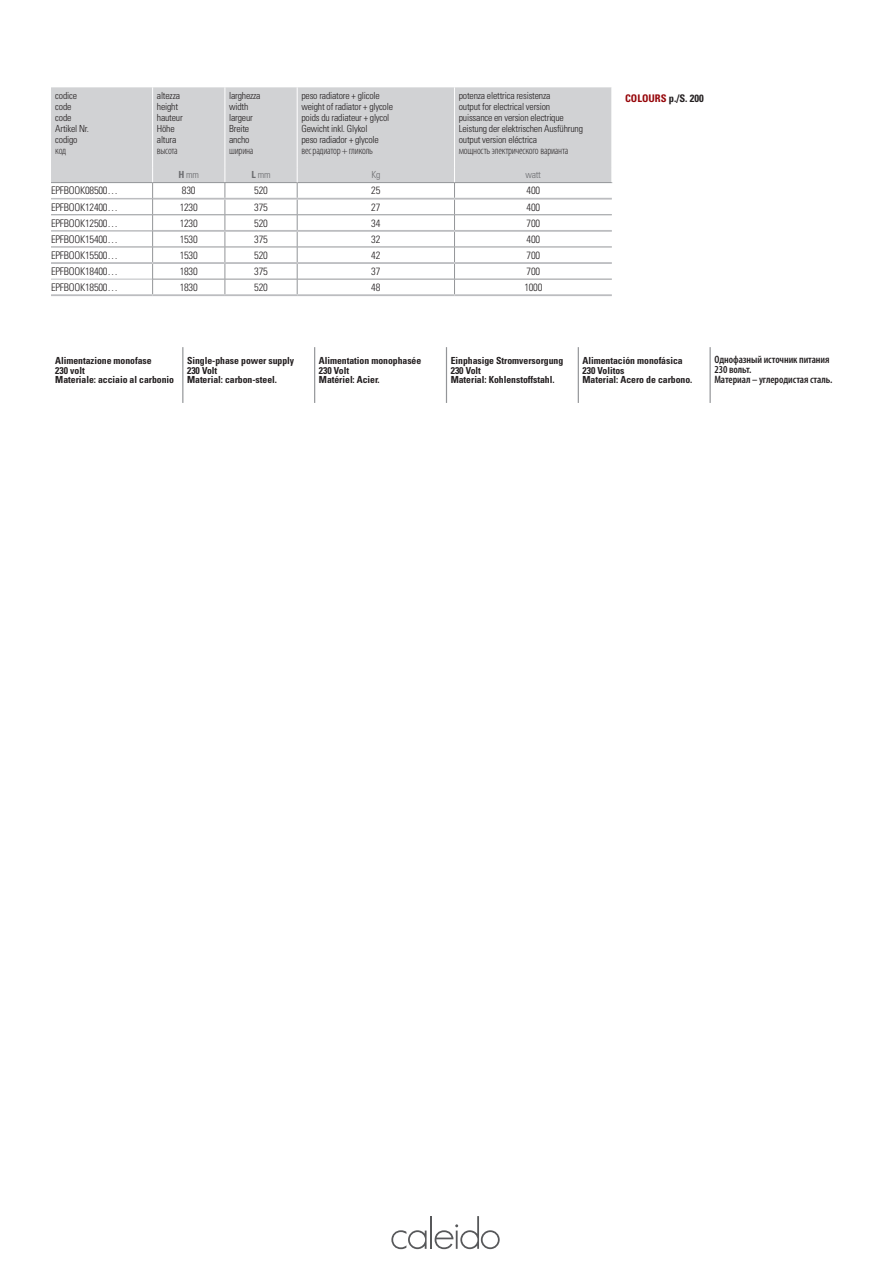
<style>
.page{position:relative;width:893px;height:1263px;background:#fff}
.page>*{position:absolute;margin:0;border:0;box-sizing:border-box;transform-origin:0 0}
.t1{font:300 condensed 10.8px "Myriad Pro";letter-spacing:-.02em;color:#231f20}
.t2{font:600 condensed 10.8px/9.8px "Myriad Pro";letter-spacing:-.005em;color:#231f20}
.t3{font:300 condensed 10.5px "Univers LT Std";letter-spacing:-.02em;color:#231f20}
.t4{font:700 condensed 10.5px "Univers LT Std";color:#231f20}
.t5{font:300 condensed 9.75px/11.1px "Univers LT Std";letter-spacing:-.02em;color:#231f20}
.t6{font:700 condensed 9.75px/9.8px "Univers LT Std";letter-spacing:-.005em;color:#231f20}
.t7{font:300 condensed 9.75px "Univers LT Std";letter-spacing:-.02em;color:#6c6d70}
.s1{font-size:9.75px}
.s2{font-weight:700}
.s3{color:#960509}
</style>
<div class="page">
<svg style="left:391px;top:1230px;width:36px;height:19px"></svg>
<hr style="left:430px;top:1216px;width:2px;height:33px;background:#57585a">
<svg style="left:435px;top:1216px;width:65px;height:33px"></svg>
<div style="left:51px;top:87px;width:560px;height:95px;background:#d1d2d4"></div>
<hr style="left:152px;top:87px;width:1px;height:80px;background:#fff">
<hr style="left:225px;top:87px;width:1px;height:80px;background:#fff">
<svg style="left:225px;top:167px;width:1px;height:127px"></svg>
<hr style="left:51px;top:214px;width:102px;height:1px;background:#939598">
<svg style="left:454px;top:167px;width:1px;height:127px"></svg>
<hr style="left:51px;top:279px;width:101px;height:1px;background:#bcbdc0">
<hr style="left:51px;top:262px;width:102px;height:2px;background:#bcbdc0">
<hr style="left:51px;top:230px;width:101px;height:2px;background:#bcbdc0">
<hr style="left:153px;top:182px;width:72px;height:1px;background:#939598">
<hr style="left:225px;top:182px;width:72px;height:1px;background:#939598">
<hr style="left:297px;top:182px;width:157px;height:1px;background:#939598">
<hr style="left:454px;top:182px;width:158px;height:1px;background:#939598">
<hr style="left:153px;top:214px;width:72px;height:1px;background:#939598">
<hr style="left:225px;top:214px;width:72px;height:1px;background:#939598">
<hr style="left:297px;top:214px;width:157px;height:1px;background:#939598">
<hr style="left:454px;top:214px;width:158px;height:1px;background:#939598">
<hr style="left:153px;top:247px;width:72px;height:1px;background:#939598">
<hr style="left:225px;top:247px;width:72px;height:1px;background:#939598">
<hr style="left:297px;top:247px;width:157px;height:1px;background:#939598">
<hr style="left:454px;top:247px;width:158px;height:1px;background:#939598">
<hr style="left:153px;top:279px;width:72px;height:1px;background:#939598">
<hr style="left:225px;top:279px;width:72px;height:1px;background:#939598">
<hr style="left:297px;top:279px;width:157px;height:1px;background:#939598">
<hr style="left:454px;top:279px;width:158px;height:1px;background:#939598">
<hr style="left:153px;top:198px;width:72px;height:2px;background:#bcbdc0">
<hr style="left:225px;top:198px;width:72px;height:2px;background:#bcbdc0">
<hr style="left:297px;top:198px;width:157px;height:2px;background:#bcbdc0">
<hr style="left:454px;top:198px;width:158px;height:2px;background:#bcbdc0">
<hr style="left:153px;top:230px;width:72px;height:2px;background:#bcbdc0">
<hr style="left:225px;top:230px;width:72px;height:2px;background:#bcbdc0">
<hr style="left:297px;top:230px;width:157px;height:2px;background:#bcbdc0">
<hr style="left:454px;top:230px;width:158px;height:2px;background:#bcbdc0">
<hr style="left:153px;top:262px;width:72px;height:2px;background:#bcbdc0">
<hr style="left:225px;top:262px;width:72px;height:2px;background:#bcbdc0">
<hr style="left:297px;top:262px;width:157px;height:2px;background:#bcbdc0">
<hr style="left:454px;top:262px;width:158px;height:2px;background:#bcbdc0">
<hr style="left:51px;top:198px;width:101px;height:1px;background:#bcbdc0">
<svg style="left:611px;top:167px;width:1px;height:15px"></svg>
<svg style="left:152px;top:167px;width:1px;height:127px"></svg>
<hr style="left:297px;top:87px;width:1px;height:80px;background:#fff">
<svg style="left:297px;top:167px;width:1px;height:127px"></svg>
<hr style="left:454px;top:87px;width:1px;height:80px;background:#fff">
<hr style="left:153px;top:294px;width:72px;height:2px;background:#bcbdc0">
<hr style="left:225px;top:294px;width:72px;height:2px;background:#bcbdc0">
<hr style="left:297px;top:294px;width:157px;height:2px;background:#bcbdc0">
<hr style="left:454px;top:294px;width:158px;height:2px;background:#bcbdc0">
<hr style="left:51px;top:247px;width:102px;height:1px;background:#939598">
<hr style="left:51px;top:294px;width:102px;height:2px;background:#bcbdc0">
<hr style="left:51px;top:182px;width:102px;height:1px;background:#939598">
<hr style="left:182px;top:347px;width:1px;height:56px;background:#939598">
<hr style="left:314px;top:347px;width:1px;height:56px;background:#939598">
<hr style="left:446px;top:347px;width:1px;height:56px;background:#939598">
<hr style="left:578px;top:347px;width:1px;height:56px;background:#939598">
<hr style="left:709px;top:347px;width:2px;height:56px;background:#939598">
<p class="t5" style="left:55px;top:90px;width:35px">codice code code<br>Artikel Nr. codigo</p>
<p class="t1" style="left:55px;top:145px;width:12px">код</p>
<p class="t5" style="left:157px;top:90px;width:27px">altezza height hauteur<br>Höhe altura</p>
<p class="t1" style="left:157px;top:145px;width:22px">высота</p>
<p class="t5" style="left:229px;top:90px;width:33px">larghezza width largeur<br>Breite ancho</p>
<p class="t1" style="left:229px;top:145px;width:26px">ширина</p>
<p class="t5" style="left:301px;top:90px;width:93px">peso radiatore + glicole weight of radiator + glycole poids du radiateur + glycol<br>Gewicht inkl. Glykol<br>peso radiador + glycole</p>
<p class="t1" style="left:301px;top:145px;width:73px">весрадиатор <span class="s1">+</span> гликоль</p>
<p class="t5" style="left:459px;top:90px;width:126px">potenza elettrica resistenza<br>output for electrical version puissance en version electrique<br>Leistung der elektrischen Ausführung output version eléctrica</p>
<p class="t1" style="left:459px;top:145px;width:111px">мощность электрического варианта</p>
<p class="t7" style="left:178px;top:169px;width:22px"><span class="s2">H</span> mm</p>
<p class="t7" style="left:252px;top:169px;width:20px"><span class="s2">L</span> mm</p>
<p class="t7" style="left:371px;top:169px;width:11px">Kg</p>
<p class="t7" style="left:525px;top:169px;width:17px">watt</p>
<p class="t3" style="left:51px;top:184px;width:68px">EPFBOOK08500…</p>
<p class="t3" style="left:182px;top:184px;width:15px">830</p>
<p class="t3" style="left:254px;top:184px;width:15px">520</p>
<p class="t3" style="left:371px;top:184px;width:11px">25</p>
<p class="t3" style="left:527px;top:184px;width:15px">400</p>
<p class="t3" style="left:51px;top:200px;width:68px">EPFBOOK12400…</p>
<p class="t3" style="left:180px;top:200px;width:20px">1230</p>
<p class="t3" style="left:254px;top:200px;width:15px">375</p>
<p class="t3" style="left:371px;top:200px;width:11px">27</p>
<p class="t3" style="left:527px;top:200px;width:15px">400</p>
<p class="t3" style="left:51px;top:217px;width:68px">EPFBOOK12500…</p>
<p class="t3" style="left:180px;top:217px;width:20px">1230</p>
<p class="t3" style="left:254px;top:217px;width:15px">520</p>
<p class="t3" style="left:371px;top:217px;width:11px">34</p>
<p class="t3" style="left:527px;top:217px;width:15px">700</p>
<p class="t3" style="left:51px;top:233px;width:68px">EPFBOOK15400…</p>
<p class="t3" style="left:180px;top:233px;width:20px">1530</p>
<p class="t3" style="left:254px;top:233px;width:15px">375</p>
<p class="t3" style="left:371px;top:233px;width:11px">32</p>
<p class="t3" style="left:527px;top:233px;width:15px">400</p>
<p class="t3" style="left:51px;top:249px;width:68px">EPFBOOK15500…</p>
<p class="t3" style="left:180px;top:249px;width:20px">1530</p>
<p class="t3" style="left:254px;top:249px;width:15px">520</p>
<p class="t3" style="left:371px;top:249px;width:11px">42</p>
<p class="t3" style="left:527px;top:249px;width:15px">700</p>
<p class="t3" style="left:51px;top:265px;width:68px">EPFBOOK18400…</p>
<p class="t3" style="left:180px;top:265px;width:20px">1830</p>
<p class="t3" style="left:254px;top:265px;width:15px">375</p>
<p class="t3" style="left:371px;top:265px;width:11px">37</p>
<p class="t3" style="left:527px;top:265px;width:15px">700</p>
<p class="t3" style="left:51px;top:281px;width:68px">EPFBOOK18500…</p>
<p class="t3" style="left:180px;top:281px;width:20px">1830</p>
<p class="t3" style="left:254px;top:281px;width:15px">520</p>
<p class="t3" style="left:371px;top:281px;width:11px">48</p>
<p class="t3" style="left:524px;top:281px;width:20px">1000</p>
<p class="t4" style="left:625px;top:92px;width:80px"><span class="s3">COLOURS</span> p./S. 200</p>
<p class="t6" style="left:55px;top:356px;width:120px">Alimentazione monofase<br>230 volt<br>Materiale: acciaio al carbonio</p>
<p class="t6" style="left:187px;top:356px;width:109px">Single-phase power supply<br>230 Volt<br>Material: carbon-steel.</p>
<p class="t6" style="left:319px;top:356px;width:104px">Alimentation monophasée<br>230 Volt<br>Matériel: Acier.</p>
<p class="t6" style="left:451px;top:356px;width:114px">Einphasige Stromversorgung<br>230 Volt<br>Material: Kohlenstoffstahl.</p>
<p class="t6" style="left:583px;top:356px;width:111px">Alimentación monofásica<br>230 Volitos<br>Material: Acero de carbono.</p>
<p class="t2" style="left:714px;top:355px;width:120px">Однофазный источник питания<br>230 вольт.<br>Материал – углеродистая сталь.</p>
</div>
